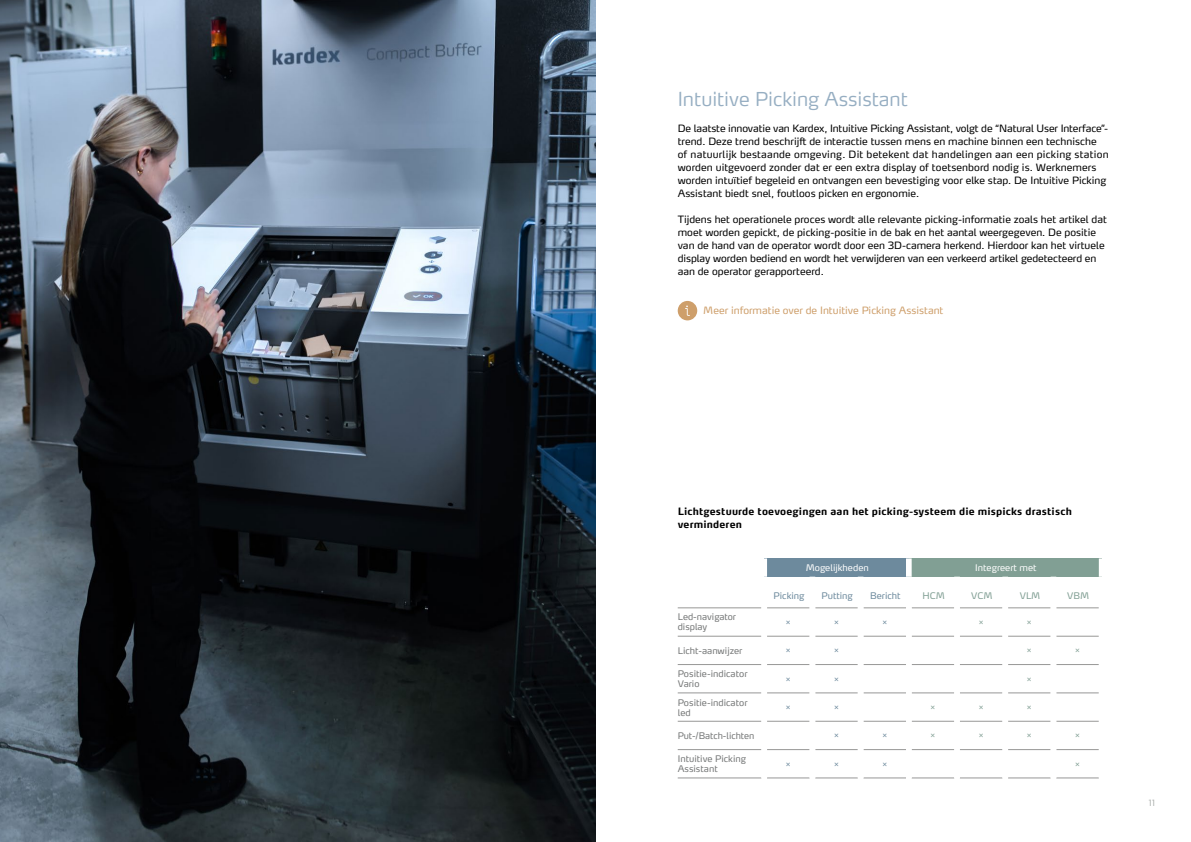
<style>
.page{position:relative;width:1191px;height:842px;background:#fff}
.page>*{position:absolute;margin:0;border:0;box-sizing:border-box;transform-origin:0 0}
.t1{font:300 19px "Max Pro";color:#96aec2}
.t2{font:10px/13px "Max Pro";color:#000}
.t3{font:700 10px/13px "Max Pro";letter-spacing:.015em;color:#000}
.t4{font:10px "Max Pro";color:#ce9f6b}
.t5{font:9px/10px "Max Pro";color:#757777}
.t6{font:9px "Max Pro";color:#fff}
.t7{font:9px "Max Pro";color:#6d8a9d}
.t8{font:9px "Max Pro";color:#819f94}
.t9{font:300 8.5px "Max Pro";color:#a8aca9}
.t10{font:8px "Max Pro";color:#6d8a9d}
.t11{font:8px "Max Pro";color:#819f94}
</style>
<div class="page">
<img style="left:0;top:0;width:595px;height:842px">
<div style="left:677px;top:301px;width:20px;height:19px;background:#ce9f6b;border-radius:50%"></div>
<svg style="left:685px;top:305px;width:5px;height:11px"></svg>
<div style="left:764px;top:558px;width:145px;height:19px;background:#6d8a9d"></div>
<div style="left:909px;top:558px;width:192px;height:19px;background:#819f94"></div>
<hr style="left:677px;top:608px;width:84px;height:1px;background:#979796">
<hr style="left:767px;top:608px;width:42px;height:1px;background:#979796">
<hr style="left:815px;top:608px;width:42px;height:1px;background:#979796">
<hr style="left:863px;top:608px;width:43px;height:1px;background:#979796">
<hr style="left:911px;top:608px;width:43px;height:1px;background:#979796">
<hr style="left:960px;top:608px;width:42px;height:1px;background:#979796">
<hr style="left:1008px;top:608px;width:42px;height:1px;background:#979796">
<hr style="left:1056px;top:608px;width:42px;height:1px;background:#979796">
<hr style="left:677px;top:636px;width:84px;height:1px;background:#979796">
<hr style="left:767px;top:636px;width:42px;height:1px;background:#979796">
<hr style="left:815px;top:636px;width:42px;height:1px;background:#979796">
<hr style="left:863px;top:636px;width:43px;height:1px;background:#979796">
<hr style="left:911px;top:636px;width:43px;height:1px;background:#979796">
<hr style="left:960px;top:636px;width:42px;height:1px;background:#979796">
<hr style="left:1008px;top:636px;width:42px;height:1px;background:#979796">
<hr style="left:1056px;top:636px;width:42px;height:1px;background:#979796">
<hr style="left:677px;top:664px;width:84px;height:1px;background:#979796">
<hr style="left:767px;top:664px;width:42px;height:1px;background:#979796">
<hr style="left:815px;top:664px;width:42px;height:1px;background:#979796">
<hr style="left:863px;top:664px;width:43px;height:1px;background:#979796">
<hr style="left:911px;top:664px;width:43px;height:1px;background:#979796">
<hr style="left:960px;top:664px;width:42px;height:1px;background:#979796">
<hr style="left:1008px;top:664px;width:42px;height:1px;background:#979796">
<hr style="left:1056px;top:664px;width:42px;height:1px;background:#979796">
<hr style="left:677px;top:693px;width:84px;height:1px;background:#979796">
<hr style="left:767px;top:693px;width:42px;height:1px;background:#979796">
<hr style="left:815px;top:693px;width:42px;height:1px;background:#979796">
<hr style="left:863px;top:693px;width:43px;height:1px;background:#979796">
<hr style="left:911px;top:693px;width:43px;height:1px;background:#979796">
<hr style="left:960px;top:693px;width:42px;height:1px;background:#979796">
<hr style="left:1008px;top:693px;width:42px;height:1px;background:#979796">
<hr style="left:1056px;top:693px;width:42px;height:1px;background:#979796">
<hr style="left:677px;top:721px;width:84px;height:1px;background:#979796">
<hr style="left:767px;top:721px;width:42px;height:1px;background:#979796">
<hr style="left:815px;top:721px;width:42px;height:1px;background:#979796">
<hr style="left:863px;top:721px;width:43px;height:1px;background:#979796">
<hr style="left:911px;top:721px;width:43px;height:1px;background:#979796">
<hr style="left:960px;top:721px;width:42px;height:1px;background:#979796">
<hr style="left:1008px;top:721px;width:42px;height:1px;background:#979796">
<hr style="left:1056px;top:721px;width:42px;height:1px;background:#979796">
<hr style="left:677px;top:749px;width:84px;height:1px;background:#979796">
<hr style="left:767px;top:749px;width:42px;height:1px;background:#979796">
<hr style="left:815px;top:749px;width:42px;height:1px;background:#979796">
<hr style="left:863px;top:749px;width:43px;height:1px;background:#979796">
<hr style="left:911px;top:749px;width:43px;height:1px;background:#979796">
<hr style="left:960px;top:749px;width:42px;height:1px;background:#979796">
<hr style="left:1008px;top:749px;width:42px;height:1px;background:#979796">
<hr style="left:1056px;top:749px;width:42px;height:1px;background:#979796">
<hr style="left:677px;top:778px;width:84px;height:1px;background:#979796">
<hr style="left:767px;top:778px;width:42px;height:1px;background:#979796">
<hr style="left:815px;top:778px;width:42px;height:1px;background:#979796">
<hr style="left:863px;top:778px;width:43px;height:1px;background:#979796">
<hr style="left:911px;top:778px;width:43px;height:1px;background:#979796">
<hr style="left:960px;top:778px;width:42px;height:1px;background:#979796">
<hr style="left:1008px;top:778px;width:42px;height:1px;background:#979796">
<hr style="left:1056px;top:778px;width:42px;height:1px;background:#979796">
<div style="left:761px;top:558px;width:6px;height:19px;background:#fff"></div>
<div style="left:906px;top:558px;width:5px;height:19px;background:#fff"></div>
<div style="left:1098px;top:558px;width:6px;height:19px;background:#fff"></div>
<h1 class="t1" style="left:677px;top:83px;width:231px">Intuitive Picking Assistant</h1>
<p class="t2" style="left:677px;top:121px;width:432px">De laatste innovatie van Kardex, Intuitive Picking Assistant, volgt de “Natural User Interface”- trend. Deze trend beschrijft de interactie tussen mens en machine binnen een technische of natuurlijk bestaande omgeving. Dit betekent dat handelingen aan een picking station worden uitgevoerd zonder dat er een extra display of toetsenbord nodig is. Werknemers worden intuïtief begeleid en ontvangen een bevestiging voor elke stap. De Intuitive Picking Assistant biedt snel, foutloos picken en ergonomie.</p>
<p class="t2" style="left:677px;top:212px;width:431px">Tijdens het operationele proces wordt alle relevante picking-informatie zoals het artikel dat moet worden gepickt, de picking-positie in de bak en het aantal weergegeven. De positie van de hand van de operator wordt door een 3D-camera herkend. Hierdoor kan het virtuele display worden bediend en wordt het verwijderen van een verkeerd artikel gedetecteerd en aan de operator gerapporteerd.</p>
<p class="t4" style="left:703px;top:302px;width:242px">Meer informatie over de Intuitive Picking Assistant</p>
<p class="t3" style="left:677px;top:504px;width:396px">Lichtgestuurde toevoegingen aan het picking-systeem die mispicks drastisch verminderen</p>
<p class="t6" style="left:805px;top:560px;width:65px">Mogelijkheden</p>
<p class="t6" style="left:975px;top:560px;width:63px">Integreert met</p>
<p class="t7" style="left:773px;top:588px;width:32px">Picking</p>
<p class="t7" style="left:821px;top:588px;width:33px">Putting</p>
<p class="t7" style="left:870px;top:588px;width:32px">Bericht</p>
<p class="t8" style="left:922px;top:588px;width:24px">HCM</p>
<p class="t8" style="left:971px;top:588px;width:23px">VCM</p>
<p class="t8" style="left:1020px;top:588px;width:22px">VLM</p>
<p class="t8" style="left:1067px;top:588px;width:23px">VBM</p>
<p class="t5" style="left:677px;top:611px;width:60px">Led-navigator display</p>
<p class="t10" style="left:786px;top:615px;width:6px">×</p>
<p class="t10" style="left:834px;top:615px;width:6px">×</p>
<p class="t10" style="left:882px;top:615px;width:6px">×</p>
<p class="t11" style="left:978px;top:615px;width:6px">×</p>
<p class="t11" style="left:1027px;top:615px;width:6px">×</p>
<p class="t5" style="left:677px;top:644px;width:66px">Licht-aanwijzer</p>
<p class="t10" style="left:786px;top:644px;width:6px">×</p>
<p class="t10" style="left:834px;top:644px;width:6px">×</p>
<p class="t11" style="left:1027px;top:644px;width:6px">×</p>
<p class="t11" style="left:1075px;top:644px;width:6px">×</p>
<p class="t5" style="left:677px;top:668px;width:71px">Positie-indicator<br>Vario</p>
<p class="t10" style="left:786px;top:672px;width:6px">×</p>
<p class="t10" style="left:834px;top:672px;width:6px">×</p>
<p class="t11" style="left:1027px;top:672px;width:6px">×</p>
<p class="t5" style="left:677px;top:696px;width:71px">Positie-indicator led</p>
<p class="t10" style="left:786px;top:700px;width:6px">×</p>
<p class="t10" style="left:834px;top:700px;width:6px">×</p>
<p class="t11" style="left:930px;top:700px;width:6px">×</p>
<p class="t11" style="left:978px;top:700px;width:6px">×</p>
<p class="t11" style="left:1027px;top:700px;width:6px">×</p>
<p class="t5" style="left:677px;top:730px;width:78px">Put-/Batch-lichten</p>
<p class="t10" style="left:834px;top:729px;width:6px">×</p>
<p class="t10" style="left:882px;top:729px;width:6px">×</p>
<p class="t11" style="left:930px;top:729px;width:6px">×</p>
<p class="t11" style="left:978px;top:729px;width:6px">×</p>
<p class="t11" style="left:1027px;top:729px;width:6px">×</p>
<p class="t11" style="left:1075px;top:729px;width:6px">×</p>
<p class="t5" style="left:677px;top:753px;width:70px">Intuitive Picking<br>Assistant</p>
<p class="t10" style="left:786px;top:757px;width:6px">×</p>
<p class="t10" style="left:834px;top:757px;width:6px">×</p>
<p class="t10" style="left:882px;top:757px;width:6px">×</p>
<p class="t11" style="left:1075px;top:757px;width:6px">×</p>
<p class="t9" style="left:1148px;top:796px;width:8px">11</p>
</div>
